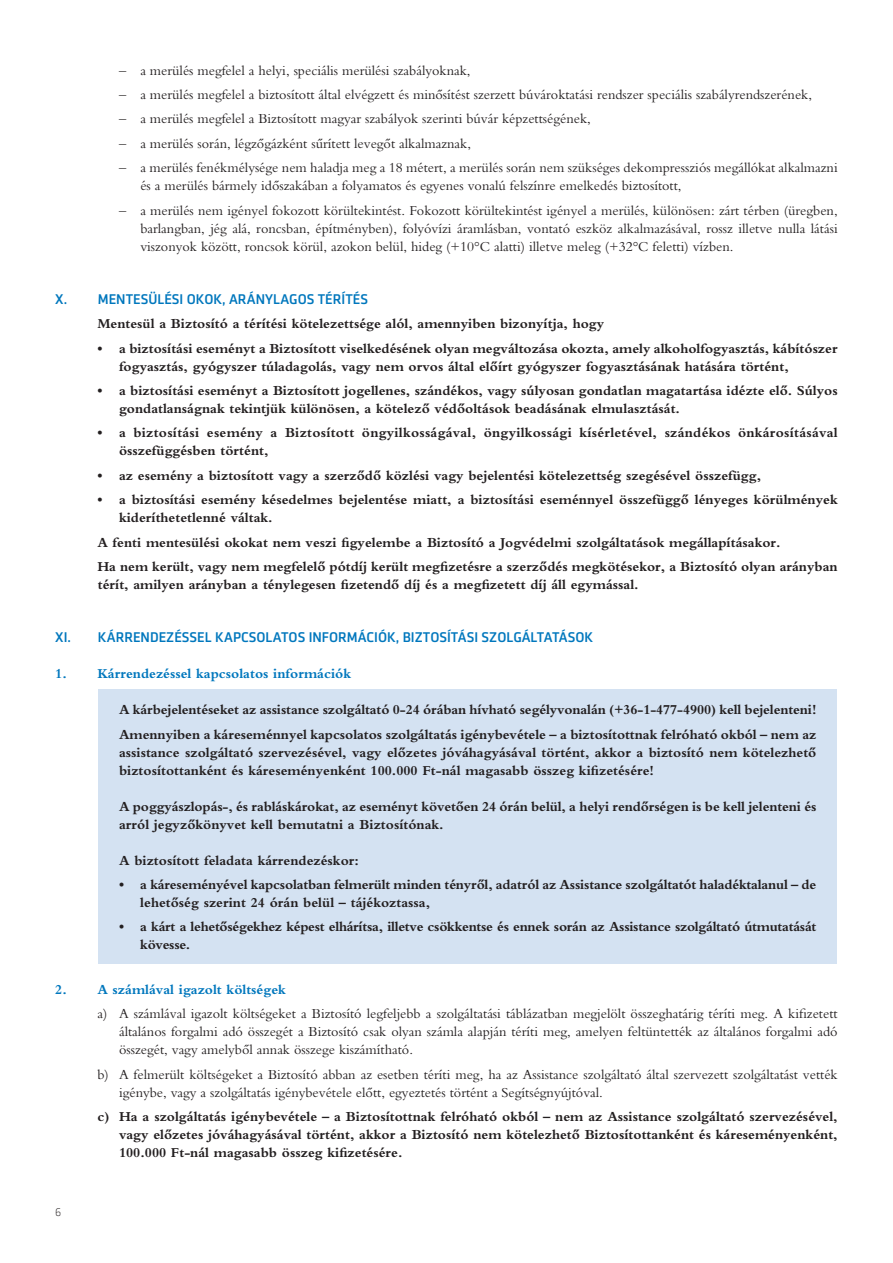
<style>
.page{position:relative;width:893px;height:1263px;background:#fff}
.page>*{position:absolute;margin:0;border:0;box-sizing:border-box;transform-origin:0 0}
.t1{font:700 14.25px/18px "H Bembo";color:#231f20}
.t2{font:14.25px/18px "H Bembo Normal";color:#231f20}
.t3{font:700 14.25px/18px "H Bembo";letter-spacing:-.02em;color:#231f20}
.t4{font:500 14.25px "Sentico Sans DT";color:#0077bd}
.t5{font:700 14.25px "H Bembo";color:#0077bd}
.t6{font:300 11.25px "Sentico Sans DT";color:#231f20}
</style>
<div class="page">
<div style="left:99px;top:689px;width:738px;height:274px;background:#d4e2f2"></div>
<p class="t2" style="left:119px;top:63px;width:353px">– a merülés megfelel a helyi, speciális merülési szabályoknak,</p>
<p class="t2" style="left:119px;top:87px;width:695px">– a merülés megfelel a biztosított által elvégzett és minôsítést szerzett búvároktatási rendszer speciális szabályrendszerének,</p>
<p class="t2" style="left:119px;top:111px;width:473px">– a merülés megfelel a Biztosított magyar szabályok szerinti búvár képzettségének,</p>
<p class="t2" style="left:119px;top:136px;width:353px">– a merülés során, légzôgázként sûrített levegôt alkalmaznak,</p>
<p class="t2" style="left:140px;top:160px;width:699px;text-indent:-21px">– a merülés fenékmélysége nem haladja meg a 18 métert, a merülés során nem szükséges dekompressziós megállókat alkalmazni és a merülés bármely idôszakában a folyamatos és egyenes vonalú felszínre emelkedés biztosított,</p>
<p class="t2" style="left:140px;top:203px;width:699px;text-align:justify;text-indent:-21px">– a merülés nem igényel fokozott körültekintést. Fokozott körültekintést igényel a merülés, különösen: zárt térben (üregben, barlangban, jég alá, roncsban, építményben), folyóvízi áramlásban, vontató eszköz alkalmazásával, rossz illetve nulla látási viszonyok között, roncsok körül, azokon belül, hideg (+10°C alatti) illetve meleg (+32°C feletti) vízben.</p>
<p class="t4" style="left:55px;top:294px;width:314px">X. MENTESÜLÉSI OKOK, ARÁNYLAGOS TÉRÍTÉS</p>
<p class="t1" style="left:97px;top:316px;width:508px">Mentesül a Biztosító a térítési kötelezettsége alól, amennyiben bizonyítja, hogy</p>
<p class="t1" style="left:119px;top:341px;width:720px;text-indent:-22px">• a biztosítási eseményt a Biztosított viselkedésének olyan megváltozása okozta, amely alkoholfogyasztás, kábítószer fogyasztás, gyógyszer túladagolás, vagy nem orvos által elôírt gyógyszer fogyasztásának hatására történt,</p>
<p class="t1" style="left:119px;top:383px;width:720px;text-indent:-22px">• a biztosítási eseményt a Biztosított jogellenes, szándékos, vagy súlyosan gondatlan magatartása idézte elô. Súlyos gondatlanságnak tekintjük különösen, a kötelezô védôoltások beadásának elmulasztását.</p>
<p class="t1" style="left:119px;top:425px;width:720px;text-indent:-22px">• a biztosítási esemény a Biztosított öngyilkosságával, öngyilkossági kísérletével, szándékos önkárosításával összefüggésben történt,</p>
<p class="t1" style="left:97px;top:468px;width:665px">• az esemény a biztosított vagy a szerzôdô közlési vagy bejelentési kötelezettség szegésével összefügg,</p>
<p class="t1" style="left:119px;top:492px;width:720px;text-indent:-22px">• a biztosítási esemény késedelmes bejelentése miatt, a biztosítási eseménnyel összefüggô lényeges körülmények kideríthetetlenné váltak.</p>
<p class="t1" style="left:97px;top:531px;width:742px;line-height:24.3px">A fenti mentesülési okokat nem veszi figyelembe a Biztosító a Jogvédelmi szolgáltatások megállapításakor.<br>Ha nem került, vagy nem megfelelô pótdíj került megfizetésre a szerzôdés megkötésekor, a Biztosító olyan arányban</p>
<p class="t1" style="left:98px;top:577px;width:542px">térít, amilyen arányban a ténylegesen fizetendô díj és a megfizetett díj áll egymással.</p>
<p class="t4" style="left:55px;top:632px;width:540px">XI. KÁRRENDEZÉSSEL KAPCSOLATOS INFORMÁCIÓK, BIZTOSÍTÁSI SZOLGÁLTATÁSOK</p>
<p class="t5" style="left:55px;top:669px;width:297px">1. Kárrendezéssel kapcsolatos információk</p>
<p class="t1" style="left:119px;top:699px;width:699px;line-height:24.3px">A kárbejelentéseket az assistance szolgáltató 0-24 órában hívható segélyvonalán (+36-1-477-4900) kell bejelenteni!<br>Amennyiben a káreseménnyel kapcsolatos szolgáltatás igénybevétele – a biztosítottnak felróható okból – nem az</p>
<p class="t1" style="left:119px;top:744px;width:699px">assistance szolgáltató szervezésével, vagy elôzetes jóváhagyásával történt, akkor a biztosító nem kötelezhetô biztosítottanként és káreseményenként 100.000 Ft-nál magasabb összeg kifizetésére!</p>
<p class="t1" style="left:119px;top:798px;width:699px">A poggyászlopás-, és rabláskárokat, az eseményt követôen 24 órán belül, a helyi rendôrségen is be kell jelenteni és arról jegyzôkönyvet kell bemutatni a Biztosítónak.</p>
<p class="t1" style="left:119px;top:852px;width:241px">A biztosított feladata kárrendezéskor:</p>
<p class="t1" style="left:140px;top:877px;width:678px;text-indent:-21px">• a káreseményével kapcsolatban felmerült minden tényrôl, adatról az Assistance szolgáltatót haladéktalanul – de lehetôség szerint 24 órán belül – tájékoztassa,</p>
<p class="t3" style="left:140px;top:919px;width:678px;text-indent:-21px">• a kárt a lehetôségekhez képest elhárítsa, illetve csökkentse és ennek során az Assistance szolgáltató útmutatását kövesse.</p>
<p class="t5" style="left:55px;top:984px;width:232px">2. A számlával igazolt költségek</p>
<p class="t2" style="left:119px;top:1006px;width:720px;text-align:justify;text-indent:-22px">a) A számlával igazolt költségeket a Biztosító legfeljebb a szolgáltatási táblázatban megjelölt összeghatárig téríti meg. A kifizetett általános forgalmi adó összegét a Biztosító csak olyan számla alapján téríti meg, amelyen feltüntették az általános forgalmi adó összegét, vagy amelybôl annak összege kiszámítható.</p>
<p class="t2" style="left:119px;top:1066px;width:720px;text-indent:-22px">b) A felmerült költségeket a Biztosító abban az esetben téríti meg, ha az Assistance szolgáltató által szervezett szolgáltatást vették igénybe, vagy a szolgáltatás igénybevétele elôtt, egyeztetés történt a Segítségnyújtóval.</p>
<p class="t1" style="left:119px;top:1109px;width:720px;text-align:justify;text-indent:-22px">c) Ha a szolgáltatás igénybevétele – a Biztosítottnak felróható okból – nem az Assistance szolgáltató szervezésével, vagy elôzetes jóváhagyásával történt, akkor a Biztosító nem kötelezhetô Biztosítottanként és káreseményenként, 100.000 Ft-nál magasabb összeg kifizetésére.</p>
<p class="t6" style="left:55px;top:1207px;width:8px">6</p>
</div>
